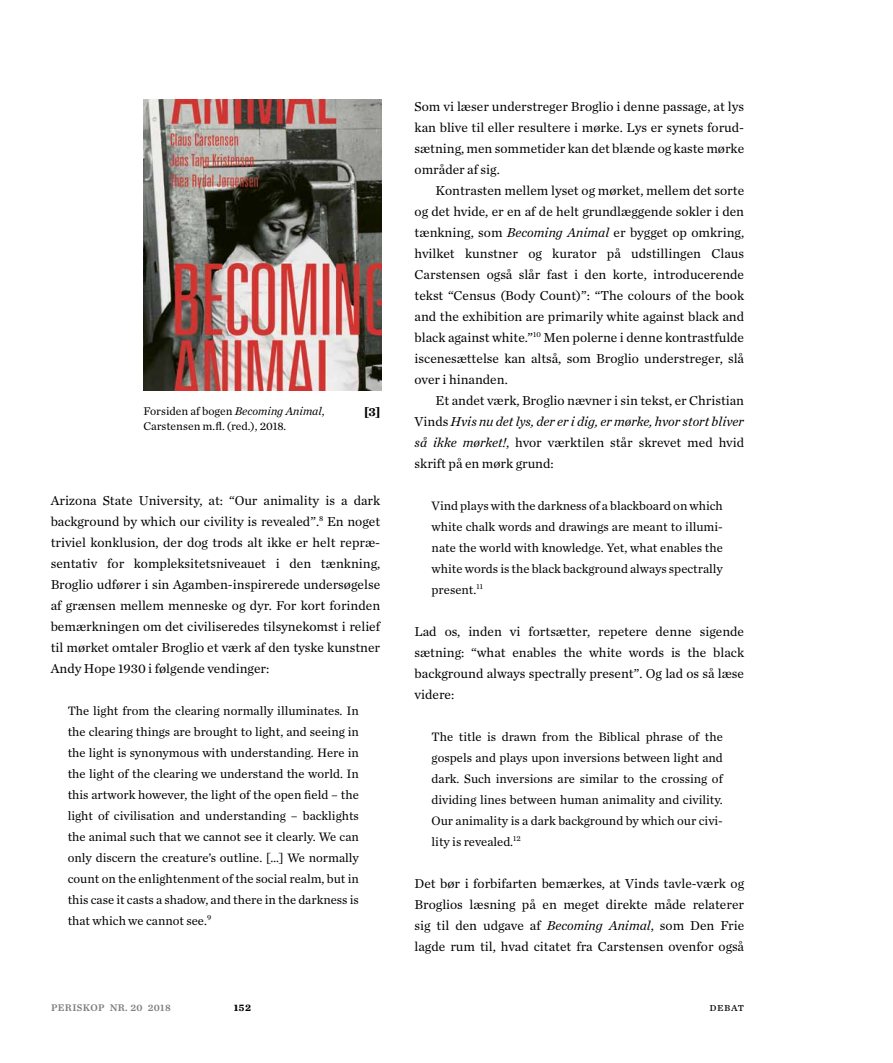
<style>
.page{position:relative;width:893px;height:1063px;background:#fff}
.page>*{position:absolute;margin:0;border:0;box-sizing:border-box;transform-origin:0 0}
.t1{font:13.5px/21px "Chronicle Text G1";color:#000;text-align:justify}
.t2{font:12.75px/21px "Chronicle Text G1";color:#000;text-align:justify}
.t3{font:700 12.45px "Chronicle Text G4";color:#000}
.t4{font:11.7px "Chronicle Text G1";color:#000}
.t5{font:10.05px "Chronicle Text G3 Semi";letter-spacing:.04em;color:#817e7b}
.t6{font:700 10.05px "Chronicle Text G3";color:#000}
.s1{font-style:italic}
</style>
<div class="page">
<img style="left:143px;top:100px;width:238px;height:290px">
<p class="t4" style="left:143px;top:402px;width:183px">Forsiden af bogen <span class="s1">Becoming Animal</span>,</p>
<p class="t3" style="left:364px;top:402px;width:17px">[3]</p>
<p class="t4" style="left:143px;top:417px;width:144px">Carstensen m.fl. (red.), 2018.</p>
<p class="t1" style="left:51px;top:489px;width:331px">Arizona State University, at: “Our animality is a dark background by which our civility is revealed”.<sup>8</sup> En noget triviel konklusion, der dog trods alt ikke er helt repræ&shy;sentativ for kompleksitetsniveauet i den tænkning, Broglio udfører i sin Agamben-inspirerede undersøgelse af grænsen mellem menneske og dyr. For kort forinden bemærkningen om det civiliseredes tilsynekomst i relief til mørket omtaler Broglio et værk af den tyske kunstner Andy Hope 1930 i følgende vendinger:</p>
<p class="t2" style="left:68px;top:699px;width:293px">The light from the clearing normally illuminates. In the clearing things are brought to light, and seeing in the light is synonymous with understanding. Here in the light of the clearing we understand the world. In this artwork however, the light of the open field – the light of civilisation and understanding – backlights the animal such that we cannot see it clearly. We can only discern the creature’s outline. […] We normally count on the enlightenment of the social realm, but in this case it casts a shadow, and there in the darkness is that which we cannot see.<sup>9</sup></p>
<p class="t1" style="left:415px;top:95px;width:331px">Som vi læser understreger Broglio i denne passage, at lys kan blive til eller resultere i mørke. Lys er synets forud&shy;sætning, men sommetider kan det blænde og kaste mørke områder af sig.</p>
<p class="t1" style="left:415px;top:179px;width:331px;text-indent:21px">Kontrasten mellem lyset og mørket, mellem det sorte og det hvide, er en af de helt grundlæggende sokler i den tænkning, som <span class="s1">Becoming Animal</span> er bygget op omkring, hvilket kunstner og kurator på udstillingen Claus Carstensen også slår fast i den korte, introducerende tekst “Census (Body Count)”: “The colours of the book and the exhibition are primarily white against black and black against white.”<sup>10</sup> Men polerne i denne kontrastfulde iscenesættelse kan altså, som Broglio understreger, slå over i hinanden.</p>
<p class="t1" style="left:415px;top:389px;width:331px;text-indent:21px">Et andet værk, Broglio nævner i sin tekst, er Christian Vinds <span class="s1">Hvis nu det lys, der er i dig, er mørke, hvor stort bliver så ikke mørket!</span>, hvor værktilen står skrevet med hvid skrift på en mørk grund:</p>
<p class="t2" style="left:432px;top:494px;width:293px">Vind plays with the darkness of a blackboard on which white chalk words and drawings are meant to illumi&shy;nate the world with knowledge. Yet, what enables the white words is the black background always spectrally present.<sup>11</sup></p>
<p class="t1" style="left:415px;top:620px;width:331px">Lad os, inden vi fortsætter, repetere denne sigende sætning: “what enables the white words is the black background always spectrally present”. Og lad os så læse videre:</p>
<p class="t2" style="left:432px;top:725px;width:293px">The title is drawn from the Biblical phrase of the gospels and plays upon inversions between light and dark. Such inversions are similar to the crossing of dividing lines between human animality and civility.<br>Our animality is a dark background by which our civi&shy;lity is revealed.<sup>12</sup></p>
<p class="t1" style="left:415px;top:872px;width:331px">Det bør i forbifarten bemærkes, at Vinds tavle-værk og Broglios læsning på en meget direkte måde relaterer sig til den udgave af <span class="s1">Becoming Animal</span>, som Den Frie lagde rum til, hvad citatet fra Carstensen ovenfor også</p>
<p class="t5" style="left:51px;top:1000px;width:121px">PERISKOP NR. 20 2018</p>
<p class="t6" style="left:234px;top:1000px;width:19px">152</p>
<p class="t4" style="left:710px;top:999px;width:36px">debat</p>
</div>
